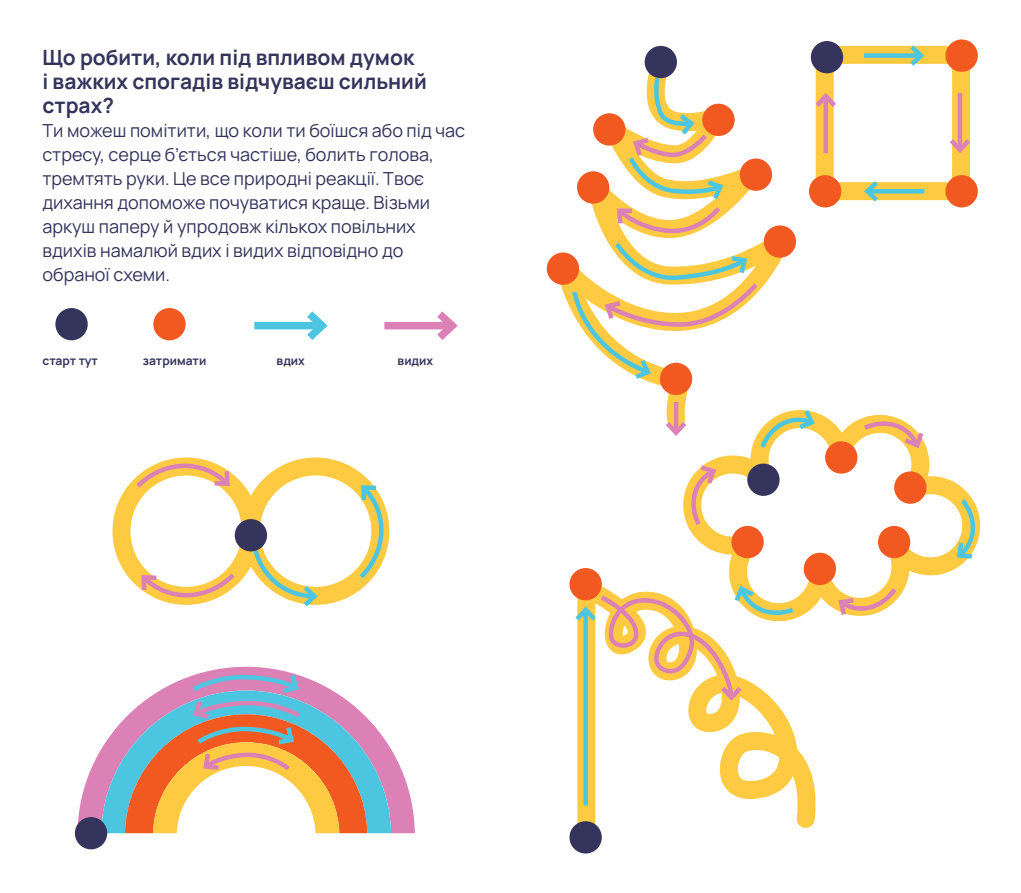
<style>
.page{position:relative;width:1021px;height:893px;background:#fff}
.page>*{position:absolute;margin:0;border:0;box-sizing:border-box;transform-origin:0 0}
.t1{font:700 21px/24px "Manrope";color:#34345c}
.t2{font:18px/24px "Manrope";color:#34345c}
.t3{font:700 12px "Manrope";color:#34345c}
</style>
<div class="page">
<div style="left:55px;top:308px;width:33px;height:32px;background:#34345c;border-radius:50%"></div>
<div style="left:153px;top:308px;width:33px;height:32px;background:#f15921;border-radius:50%"></div>
<div style="left:254px;top:322px;width:68px;height:7px;background:#4cc6e0"></div>
<svg style="left:299px;top:311px;width:29px;height:29px"></svg>
<div style="left:384px;top:322px;width:68px;height:7px;background:#db81b5"></div>
<svg style="left:429px;top:311px;width:29px;height:29px"></svg>
<svg style="left:112px;top:457px;width:278px;height:148px"></svg>
<svg style="left:77px;top:667px;width:338px;height:166px"></svg>
<svg style="left:101px;top:690px;width:290px;height:143px"></svg>
<svg style="left:125px;top:670px;width:242px;height:163px"></svg>
<div style="left:815px;top:46px;width:155px;height:154px;border:18px solid #feca42"></div>
<div style="left:864px;top:53px;width:57px;height:5px;background:#4cc6e0"></div>
<svg style="left:905px;top:45px;width:22px;height:21px"></svg>
<div style="left:867px;top:189px;width:57px;height:5px;background:#4cc6e0"></div>
<svg style="left:860px;top:181px;width:22px;height:21px"></svg>
<div style="left:957px;top:93px;width:5px;height:57px;background:#db81b5"></div>
<svg style="left:950px;top:134px;width:21px;height:23px"></svg>
<div style="left:823px;top:96px;width:5px;height:57px;background:#db81b5"></div>
<svg style="left:815px;top:90px;width:21px;height:22px"></svg>
<svg style="left:548px;top:50px;width:249px;height:367px"></svg>
<svg style="left:571px;top:570px;width:245px;height:276px"></svg>
<div style="left:75px;top:817px;width:32px;height:32px;background:#34345c;border-radius:50%"></div>
<div style="left:644px;top:46px;width:33px;height:32px;background:#34345c;border-radius:50%"></div>
<div style="left:810px;top:41px;width:33px;height:32px;background:#34345c;border-radius:50%"></div>
<div style="left:945px;top:39px;width:32px;height:33px;background:#f15921;border-radius:50%"></div>
<div style="left:945px;top:175px;width:32px;height:32px;background:#f15921;border-radius:50%"></div>
<div style="left:809px;top:175px;width:32px;height:32px;background:#f15921;border-radius:50%"></div>
<div style="left:702px;top:104px;width:32px;height:32px;background:#f15921;border-radius:50%"></div>
<div style="left:593px;top:113px;width:32px;height:33px;background:#f15921;border-radius:50%"></div>
<div style="left:739px;top:158px;width:33px;height:33px;background:#f15921;border-radius:50%"></div>
<div style="left:763px;top:225px;width:33px;height:33px;background:#f15921;border-radius:50%"></div>
<div style="left:660px;top:363px;width:32px;height:32px;background:#f15921;border-radius:50%"></div>
<div style="left:577px;top:171px;width:32px;height:33px;background:#f15921;border-radius:50%"></div>
<div style="left:547px;top:252px;width:32px;height:33px;background:#f15921;border-radius:50%"></div>
<div style="left:569px;top:821px;width:33px;height:32px;background:#34345c;border-radius:50%"></div>
<svg style="left:137px;top:569px;width:102px;height:34px"></svg>
<svg style="left:131px;top:458px;width:103px;height:34px"></svg>
<svg style="left:248px;top:527px;width:73px;height:80px"></svg>
<svg style="left:355px;top:481px;width:34px;height:102px"></svg>
<div style="left:235px;top:519px;width:32px;height:32px;background:#34345c;border-radius:50%"></div>
<svg style="left:614px;top:74px;width:112px;height:160px"></svg>
<svg style="left:570px;top:240px;width:190px;height:143px"></svg>
<div style="left:673px;top:402px;width:5px;height:31px;background:#f7bc57"></div>
<svg style="left:666px;top:417px;width:8px;height:17px"></svg>
<svg style="left:674px;top:401px;width:307px;height:229px"></svg>
<div style="left:825px;top:441px;width:32px;height:33px;background:#f15921;border-radius:50%"></div>
<div style="left:894px;top:471px;width:32px;height:33px;background:#f15921;border-radius:50%"></div>
<div style="left:878px;top:526px;width:32px;height:32px;background:#f15921;border-radius:50%"></div>
<div style="left:803px;top:553px;width:33px;height:32px;background:#f15921;border-radius:50%"></div>
<div style="left:731px;top:526px;width:32px;height:32px;background:#f15921;border-radius:50%"></div>
<div style="left:569px;top:568px;width:33px;height:32px;background:#f15921;border-radius:50%"></div>
<div style="left:747px;top:464px;width:32px;height:32px;background:#34345c;border-radius:50%"></div>
<svg style="left:953px;top:494px;width:23px;height:68px"></svg>
<svg style="left:834px;top:583px;width:66px;height:37px"></svg>
<svg style="left:688px;top:462px;width:31px;height:68px"></svg>
<svg style="left:756px;top:405px;width:62px;height:48px"></svg>
<svg style="left:859px;top:419px;width:67px;height:32px"></svg>
<div style="left:583px;top:610px;width:5px;height:195px;background:#4cc6e0"></div>
<svg style="left:570px;top:582px;width:228px;height:122px"></svg>
<p class="t1" style="left:43px;top:44px;width:386px">Що робити, коли під впливом думок<br>і важких спогадів відчуваєш сильний страх?</p>
<p class="t2" style="left:43px;top:118px;width:424px">Ти можеш помітити, що коли ти боїшся або під час стресу, серце б’ється частіше, болить голова, тремтять руки. Це все природні реакції. Твоє дихання допоможе почуватися краще. Візьми аркуш паперу й упродовж кількох повільних вдихів намалюй вдих і видих відповідно до обраної схеми.</p>
<p class="t3" style="left:43px;top:352px;width:57px">старт тут</p>
<p class="t3" style="left:143px;top:352px;width:65px">затримати</p>
<p class="t3" style="left:277px;top:352px;width:30px">вдих</p>
<p class="t3" style="left:397px;top:352px;width:37px">видих</p>
</div>
